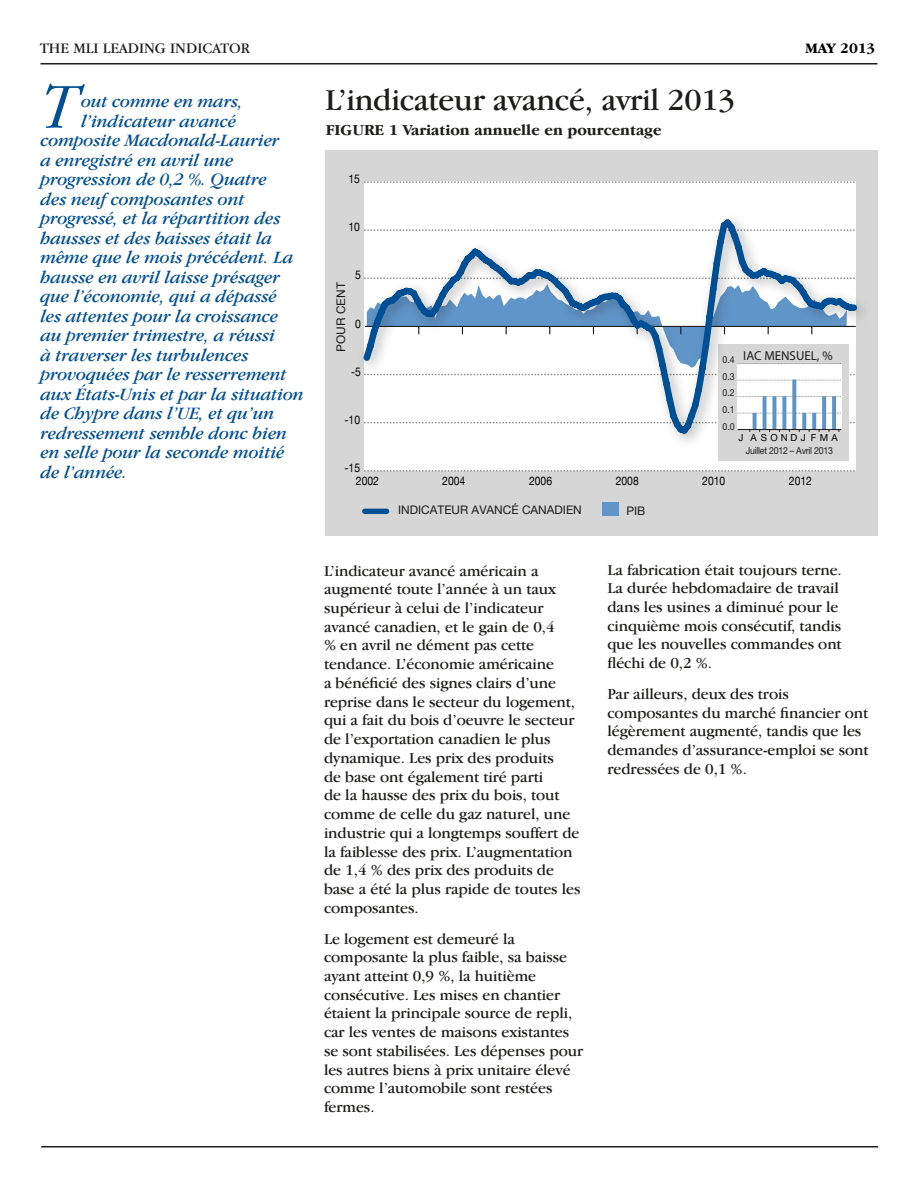
<style>
.page{position:relative;width:918px;height:1188px;background:#fff}
.page>*{position:absolute;margin:0;border:0;box-sizing:border-box;transform-origin:0 0}
.t1{font:italic 300 66px "Garamond IT Cby BT";color:#004e93}
.t2{font:31.5px "Garamond IT Cby BT";letter-spacing:-.01em;color:#1c1c1a}
.t3{font:italic 18px "Garamond IT Cby BT";letter-spacing:-.01em;color:#004e93}
.t4{font:15.75px/18.8px "Garamond IT Cby BT";letter-spacing:-.005em;color:#1c1c1a}
.t5{font:700 15.75px "Garamond IT Cby BT";color:#1c1c1a}
.t6{font:15px "Garamond IT Cby BT";color:#1c1c1a}
.t7{font:700 15px "Garamond IT Cby BT";color:#000}
.t8{font:12.9px "Myriad Pro";color:#1c1c1a}
.t9{font:11.85px "Helvetica Neue";color:#010000;scale:.87 1}
.t10{font:11.85px "Helvetica Neue";color:#1c1c1a}
.t11{font:11.85px "Helvetica";color:#1c1c1a}
.t12{font:9.75px "Helvetica Neue";letter-spacing:-.025em;color:#1c1c1a;scale:.9 1}
.t13{font:9.75px "Helvetica Neue";color:#010000}
</style>
<div class="page">
<hr style="left:40px;top:63px;width:838px;height:1px;background:#1c1c1a">
<div style="left:325px;top:151px;width:553px;height:385px;background:#d6d6d7"></div>
<div style="left:364px;top:181px;width:491px;height:290px;background:#fff"></div>
<svg style="left:365px;top:470px;width:491px;height:2px"></svg>
<svg style="left:365px;top:181px;width:491px;height:2px"></svg>
<div style="left:365px;top:509px;width:22px;height:5px;background:#004e93"></div>
<div style="left:602px;top:502px;width:17px;height:14px;background:#6095c9"></div>
<div style="left:718px;top:344px;width:131px;height:116px;background:#d6d6d7"></div>
<svg style="left:363px;top:214px;width:498px;height:226px"></svg>
<svg style="left:753px;top:413px;width:4px;height:16px"></svg>
<svg style="left:763px;top:396px;width:4px;height:33px"></svg>
<svg style="left:772px;top:396px;width:4px;height:33px"></svg>
<svg style="left:782px;top:396px;width:4px;height:33px"></svg>
<svg style="left:792px;top:380px;width:4px;height:49px"></svg>
<svg style="left:802px;top:413px;width:4px;height:16px"></svg>
<svg style="left:812px;top:413px;width:4px;height:16px"></svg>
<svg style="left:822px;top:396px;width:4px;height:33px"></svg>
<svg style="left:832px;top:396px;width:4px;height:33px"></svg>
<hr style="left:738px;top:429px;width:103px;height:1px;background:#1c1c1a">
<hr style="left:41px;top:1146px;width:837px;height:2px;background:#1c1c1a">
<p class="t6" style="left:40px;top:39px;width:211px">THE MLI LEADING INDICATOR</p>
<p class="t7" style="left:805px;top:40px;width:72px">MAY 2013</p>
<p class="t1" style="left:44px;top:68px;width:38px">T</p>
<p class="t2" style="left:325px;top:82px;width:412px">L’indicateur avancé, avril 2013</p>
<p class="t3" style="left:81px;top:91px;width:163px">out comme en mars,</p>
<p class="t3" style="left:81px;top:110px;width:157px">l’indicateur avancé</p>
<p class="t3" style="left:40px;top:130px;width:240px">composite Macdonald-Laurier</p>
<p class="t3" style="left:40px;top:149px;width:194px">a enregistré en avril une</p>
<p class="t3" style="left:40px;top:169px;width:228px">progression de 0,2 %. Quatre</p>
<p class="t3" style="left:40px;top:188px;width:206px">des neuf composantes ont</p>
<p class="t3" style="left:40px;top:208px;width:242px">progressé, et la répartition des</p>
<p class="t3" style="left:40px;top:227px;width:233px">hausses et des baisses était la</p>
<p class="t3" style="left:40px;top:247px;width:254px">même que le mois précédent. La</p>
<p class="t3" style="left:40px;top:266px;width:241px">hausse en avril laisse présager</p>
<p class="t3" style="left:40px;top:286px;width:238px">que l’économie, qui a dépassé</p>
<p class="t3" style="left:40px;top:305px;width:239px">les attentes pour la croissance</p>
<p class="t3" style="left:40px;top:325px;width:236px">au premier trimestre, a réussi</p>
<p class="t3" style="left:40px;top:344px;width:210px">à traverser les turbulences</p>
<p class="t3" style="left:40px;top:364px;width:248px">provoquées par le resserrement</p>
<p class="t3" style="left:40px;top:383px;width:265px">aux États-Unis et par la situation</p>
<p class="t3" style="left:40px;top:403px;width:235px">de Chypre dans l’UE, et qu’un</p>
<p class="t3" style="left:40px;top:422px;width:248px">redressement semble donc bien</p>
<p class="t3" style="left:40px;top:442px;width:245px">en selle pour la seconde moitié</p>
<p class="t3" style="left:40px;top:461px;width:88px">de l’année.</p>
<p class="t5" style="left:326px;top:121px;width:337px">FIGURE 1 Variation annuelle en pourcentage</p>
<p class="t9" style="left:349px;top:172px;width:15px">15</p>
<p class="t9" style="left:349px;top:220px;width:15px">10</p>
<p class="t9" style="left:355px;top:268px;width:8px">5</p>
<p class="t11" style="left:332px;top:352px;width:71px;rotate:-90deg">POUR CENT</p>
<p class="t9" style="left:355px;top:316px;width:8px">0</p>
<p class="t8" style="left:743px;top:347px;width:91px">IAC MENSUEL, %</p>
<p class="t12" style="left:723px;top:354px;width:15px">0.4</p>
<p class="t9" style="left:351px;top:364px;width:13px">-5</p>
<p class="t12" style="left:723px;top:370px;width:15px">0.3</p>
<p class="t12" style="left:723px;top:387px;width:15px">0.2</p>
<p class="t12" style="left:723px;top:404px;width:15px">0.1</p>
<p class="t9" style="left:345px;top:413px;width:19px">-10</p>
<p class="t12" style="left:723px;top:420px;width:15px">0.0</p>
<p class="t13" style="left:739px;top:432px;width:101px">J A S O N D J FMA</p>
<p class="t12" style="left:746px;top:445px;width:98px">Juillet 2012 – Avril 2013</p>
<p class="t9" style="left:345px;top:461px;width:19px">-15</p>
<p class="t9" style="left:356px;top:474px;width:28px">2002</p>
<p class="t9" style="left:442px;top:474px;width:28px">2004</p>
<p class="t9" style="left:529px;top:474px;width:28px">2006</p>
<p class="t9" style="left:616px;top:474px;width:28px">2008</p>
<p class="t9" style="left:702px;top:474px;width:28px">2010</p>
<p class="t9" style="left:789px;top:474px;width:28px">2012</p>
<p class="t10" style="left:398px;top:503px;width:185px">INDICATEUR AVANCÉ CANADIEN</p>
<p class="t10" style="left:627px;top:504px;width:20px">PIB</p>
<p class="t4" style="left:324px;top:561px;width:258px">L’indicateur avancé américain a augmenté toute l’année à un taux supérieur à celui de l’indicateur avancé canadien, et le gain de 0,4<br>% en avril ne dément pas cette tendance. L’économie américaine<br>a bénéficié des signes clairs d’une reprise dans le secteur du logement, qui a fait du bois d’oeuvre le secteur de l’exportation canadien le plus dynamique. Les prix des produits<br>de base ont également tiré parti<br>de la hausse des prix du bois, tout comme de celle du gaz naturel, une industrie qui a longtemps souffert de la faiblesse des prix. L’augmentation de 1,4 % des prix des produits de base a été la plus rapide de toutes les composantes.</p>
<p class="t4" style="left:324px;top:929px;width:261px">Le logement est demeuré la composante la plus faible, sa baisse ayant atteint 0,9 %, la huitième consécutive. Les mises en chantier étaient la principale source de repli, car les ventes de maisons existantes se sont stabilisées. Les dépenses pour les autres biens à prix unitaire élevé comme l’automobile sont restées fermes.</p>
<p class="t4" style="left:608px;top:560px;width:236px">La fabrication était toujours terne.<br>La durée hebdomadaire de travail dans les usines a diminué pour le cinquième mois consécutif, tandis que les nouvelles commandes ont fléchi de 0,2 %.</p>
<p class="t4" style="left:608px;top:684px;width:263px">Par ailleurs, deux des trois composantes du marché financier ont légèrement augmenté, tandis que les demandes d’assurance-emploi se sont redressées de 0,1 %.</p>
</div>
